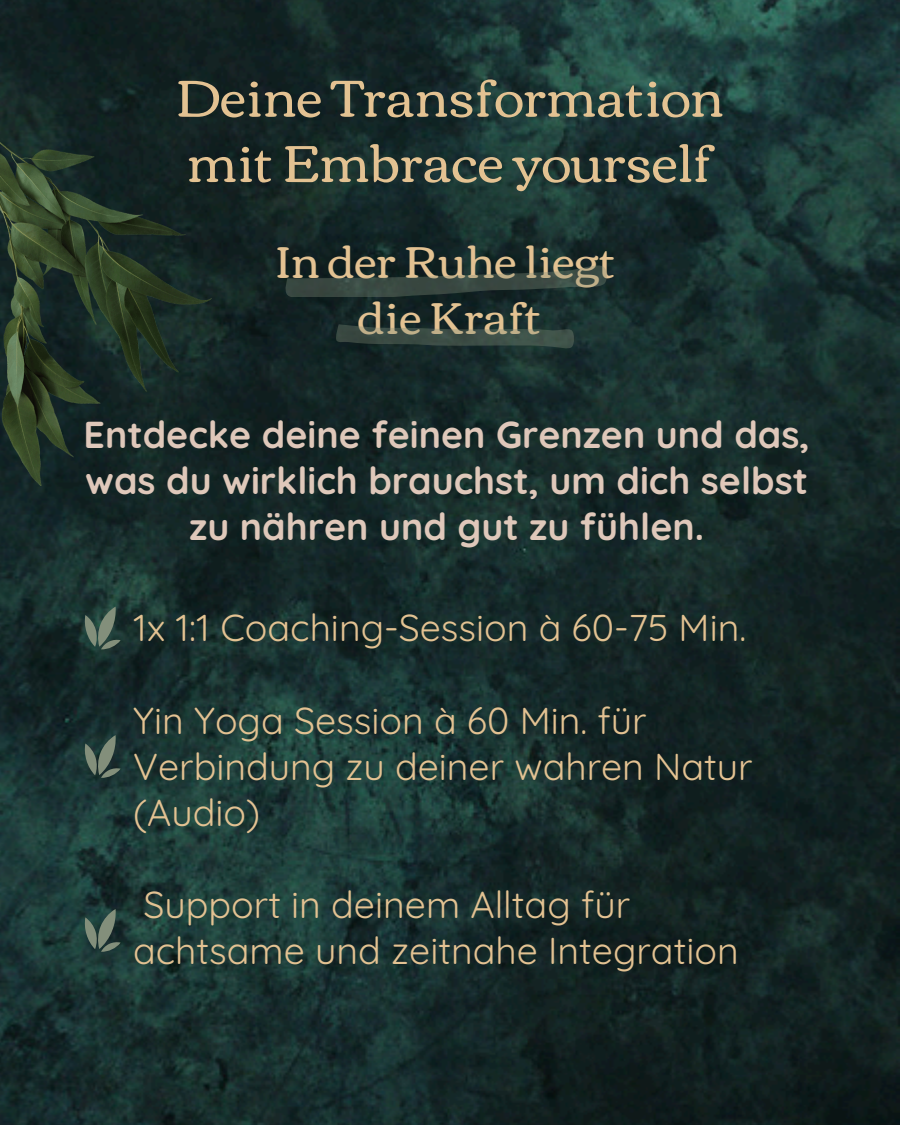
<style>
.page{position:relative;width:900px;height:1125px;background:#fff}
.page>*{position:absolute;margin:0;border:0;box-sizing:border-box;transform-origin:0 0}
.t1{font:52.5px/65.2px "Corben";color:#e3c292}
.t2{font:45px/56.2px "Corben";color:#e3c292;text-align:center}
.t3{font:37.5px/46.2px "Quicksand";color:#e3c292}
.t4{font:700 37.5px/46.2px "Quicksand";color:#dfc8ba;text-align:center}
</style>
<div class="page">
<img style="left:0;top:0;width:900px;height:1125px">
<img style="left:0;top:76px;width:212px;height:410px">
<svg style="left:336px;top:324px;width:238px;height:24px;background:#30423c"></svg>
<svg style="left:285px;top:265px;width:322px;height:32px;background:#283835"></svg>
<svg style="left:83px;top:607px;width:38px;height:42px;background:#485e52"></svg>
<svg style="left:83px;top:735px;width:38px;height:43px;background:#44584f"></svg>
<svg style="left:83px;top:909px;width:38px;height:43px;background:#455b52"></svg>
<p class="t1" style="left:176px;top:66px;width:549px">Deine Transformation mit Embrace yourself</p>
<p class="t2" style="left:276px;top:234px;width:342px">In der Ruhe liegt die Kraft</p>
<h1 class="t4" style="left:84px;top:411px;width:728px">Entdecke deine feinen Grenzen und das, was du wirklich brauchst, um dich selbst zu nähren und gut zu fühlen.</h1>
<h2 class="t3" style="left:133px;top:604px;width:614px">1x 1:1 Coaching-Session à 60-75 Min.</h2>
<h3 class="t3" style="left:133px;top:697px;width:621px">Yin Yoga Session à 60 Min. für<br>Verbindung zu deiner wahren Natur (Audio)</h3>
<p class="t3" style="left:133px;top:881px;width:607px">Support in deinem Alltag für achtsame und zeitnahe Integration</p>
</div>
